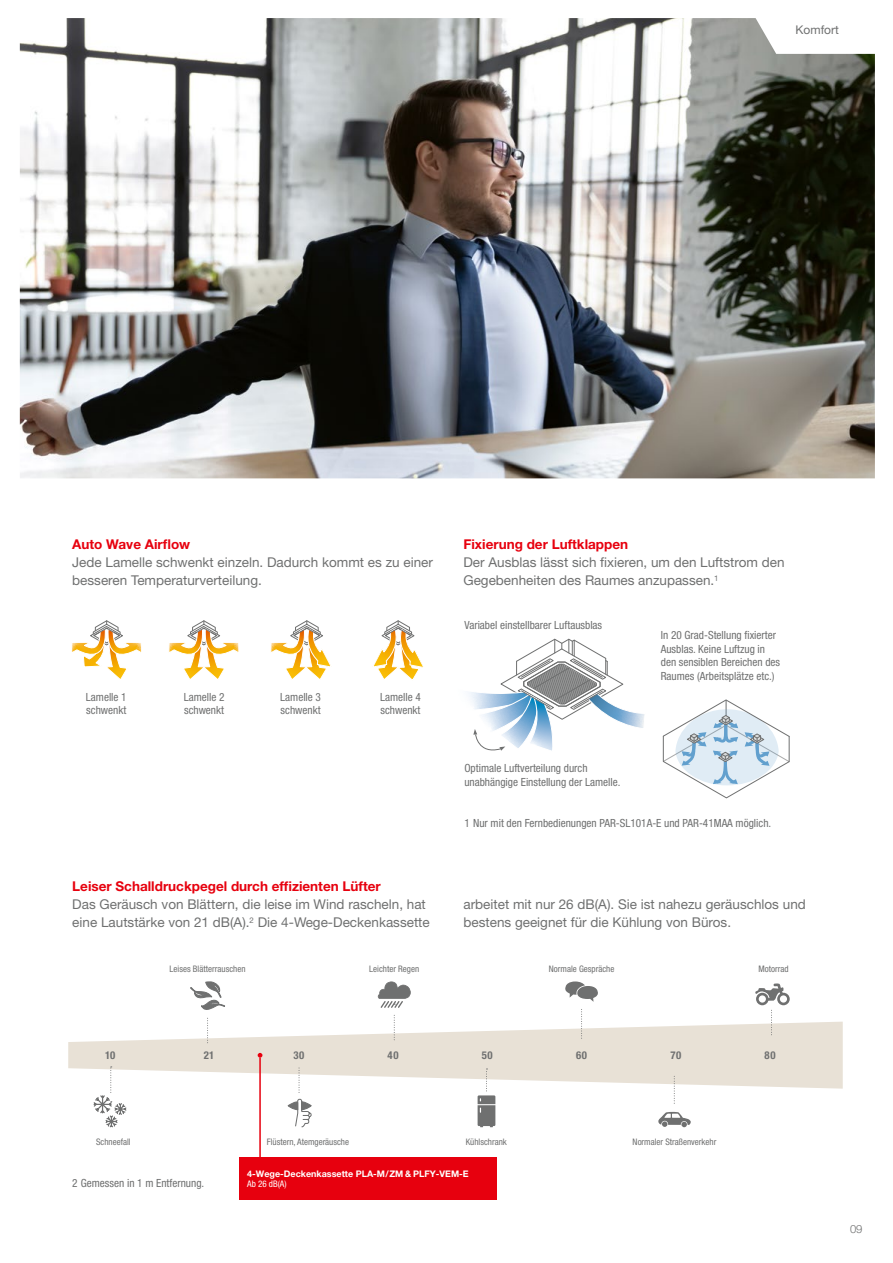
<style>
.page{position:relative;width:893px;height:1263px;background:#fff}
.page>*{position:absolute;margin:0;border:0;box-sizing:border-box;transform-origin:0 0}
.t1{font:13.5px/18px "Helvetica Neue LT Pro";color:#6f7070}
.t2{font:700 13.5px "Helvetica Neue LT Pro";color:#e7000e}
.t3{font:12px "Helvetica Neue LT Pro";color:#6f7070}
.t4{font:condensed 11.25px/13.5px "Helvetica Neue LT Pro";color:#6f7070}
.t5{font:300 11.25px "Helvetica Neue LT Pro";color:#6f7070}
.t6{font:700 condensed 10.8px "Helvetica Neue LT Pro";letter-spacing:.045em;color:#6f7070}
.t7{font:condensed 9px "Helvetica Neue LT Pro";color:#6f7070}
.t8{font:700 9px "Helvetica Neue LT Pro";color:#fff}
.t9{font:condensed 9px "Helvetica Neue LT Pro";color:#fff}
</style>
<div class="page">
<img style="left:20px;top:18px;width:855px;height:460px">
<svg style="left:68px;top:1022px;width:775px;height:67px;fill:#e8e1d6"></svg>
<svg style="left:190px;top:981px;width:35px;height:29px"></svg>
<svg style="left:565px;top:981px;width:33px;height:21px"></svg>
<svg style="left:658px;top:1112px;width:33px;height:15px"></svg>
<svg style="left:478px;top:1068px;width:17px;height:59px"></svg>
<svg style="left:288px;top:1099px;width:24px;height:28px"></svg>
<svg style="left:94px;top:1066px;width:32px;height:61px"></svg>
<svg style="left:674px;top:1074px;width:1px;height:29px"></svg>
<svg style="left:581px;top:1009px;width:1px;height:29px"></svg>
<svg style="left:378px;top:981px;width:33px;height:59px"></svg>
<svg style="left:755px;top:983px;width:35px;height:52px"></svg>
<svg style="left:299px;top:1068px;width:1px;height:23px"></svg>
<svg style="left:207px;top:1017px;width:1px;height:26px"></svg>
<hr style="left:259px;top:1058px;width:2px;height:104px;background:#e7000e">
<svg style="left:258px;top:1053px;width:4px;height:5px"></svg>
<div style="left:240px;top:1157px;width:257px;height:43px;background:#e7000e"></div>
<svg style="left:662px;top:699px;width:128px;height:100px"></svg>
<svg style="left:469px;top:638px;width:176px;height:113px"></svg>
<svg style="left:71px;top:620px;width:71px;height:59px"></svg>
<svg style="left:169px;top:620px;width:70px;height:59px"></svg>
<svg style="left:270px;top:620px;width:62px;height:59px"></svg>
<svg style="left:373px;top:620px;width:51px;height:59px"></svg>
<svg style="left:754px;top:18px;width:121px;height:36px"></svg>
<p class="t3" style="left:796px;top:23px;width:45px">Komfort</p>
<p class="t2" style="left:72px;top:536px;width:119px">Auto Wave Airflow</p>
<p class="t1" style="left:72px;top:553px;width:362px">Jede Lamelle schwenkt einzeln. Dadurch kommt es zu einer besseren Temperaturverteilung.</p>
<p class="t4" style="left:86px;top:690px;width:42px">Lamelle 1 schwenkt</p>
<p class="t4" style="left:184px;top:690px;width:42px">Lamelle 2 schwenkt</p>
<p class="t4" style="left:280px;top:690px;width:42px">Lamelle 3 schwenkt</p>
<p class="t4" style="left:380px;top:690px;width:42px">Lamelle 4 schwenkt</p>
<p class="t2" style="left:463px;top:536px;width:166px">Fixierung der Luftklappen</p>
<p class="t1" style="left:463px;top:553px;width:323px">Der Ausblas lässt sich fixieren, um den Luftstrom den<br>Gegebenheiten des Raumes anzupassen.<sup>1</sup></p>
<p class="t4" style="left:464px;top:618px;width:139px">Variabel einstellbarer Luftausblas</p>
<p class="t4" style="left:661px;top:628px;width:121px">In 20 Grad-Stellung fixierter<br>Ausblas. Keine Luftzug in den sensiblen Bereichen des<br>Raumes (Arbeitsplätze etc.)</p>
<p class="t4" style="left:464px;top:761px;width:158px">Optimale Luftverteilung durch unabhängige Einstellung der Lamelle.</p>
<p class="t4" style="left:465px;top:816px;width:308px">1 Nur mit den Fernbedienungen PAR-SL101A-E und PAR-41MAA möglich.</p>
<p class="t2" style="left:72px;top:878px;width:310px">Leiser Schalldruckpegel durch effizienten Lüfter</p>
<p class="t1" style="left:72px;top:895px;width:359px">Das Geräusch von Blättern, die leise im Wind rascheln, hat eine Lautstärke von 21 dB(A).<sup>2</sup> Die 4-Wege-Deckenkassette</p>
<p class="t1" style="left:463px;top:895px;width:344px">arbeitet mit nur 26 dB(A). Sie ist nahezu geräuschlos und bestens geeignet für die Kühlung von Büros.</p>
<p class="t7" style="left:170px;top:963px;width:77px">Leises Blätterrauschen</p>
<p class="t7" style="left:369px;top:963px;width:51px">Leichter Regen</p>
<p class="t7" style="left:549px;top:963px;width:67px">Normale Gespräche</p>
<p class="t7" style="left:759px;top:963px;width:32px">Motorrad</p>
<p class="t6" style="left:105px;top:1049px;width:12px">10</p>
<p class="t6" style="left:204px;top:1049px;width:12px">21</p>
<p class="t6" style="left:293px;top:1049px;width:12px">30</p>
<p class="t6" style="left:388px;top:1049px;width:12px">40</p>
<p class="t6" style="left:482px;top:1049px;width:12px">50</p>
<p class="t6" style="left:576px;top:1049px;width:12px">60</p>
<p class="t6" style="left:670px;top:1049px;width:12px">70</p>
<p class="t6" style="left:765px;top:1049px;width:12px">80</p>
<p class="t7" style="left:96px;top:1136px;width:36px">Schneefall</p>
<p class="t7" style="left:267px;top:1136px;width:84px">Flüstern, Atemgeräusche</p>
<p class="t7" style="left:466px;top:1136px;width:42px">Kühlschrank</p>
<p class="t7" style="left:633px;top:1136px;width:85px">Normaler Straßenverkehr</p>
<p class="t4" style="left:72px;top:1176px;width:133px">2 Gemessen in 1 m Entfernung.</p>
<p class="t8" style="left:247px;top:1168px;width:223px">4-Wege-Deckenkassette PLA-M/ZM &amp; PLFY-VEM-E</p>
<p class="t9" style="left:247px;top:1178px;width:41px">Ab 26 dB(A)</p>
<p class="t5" style="left:850px;top:1222px;width:14px">09</p>
</div>
